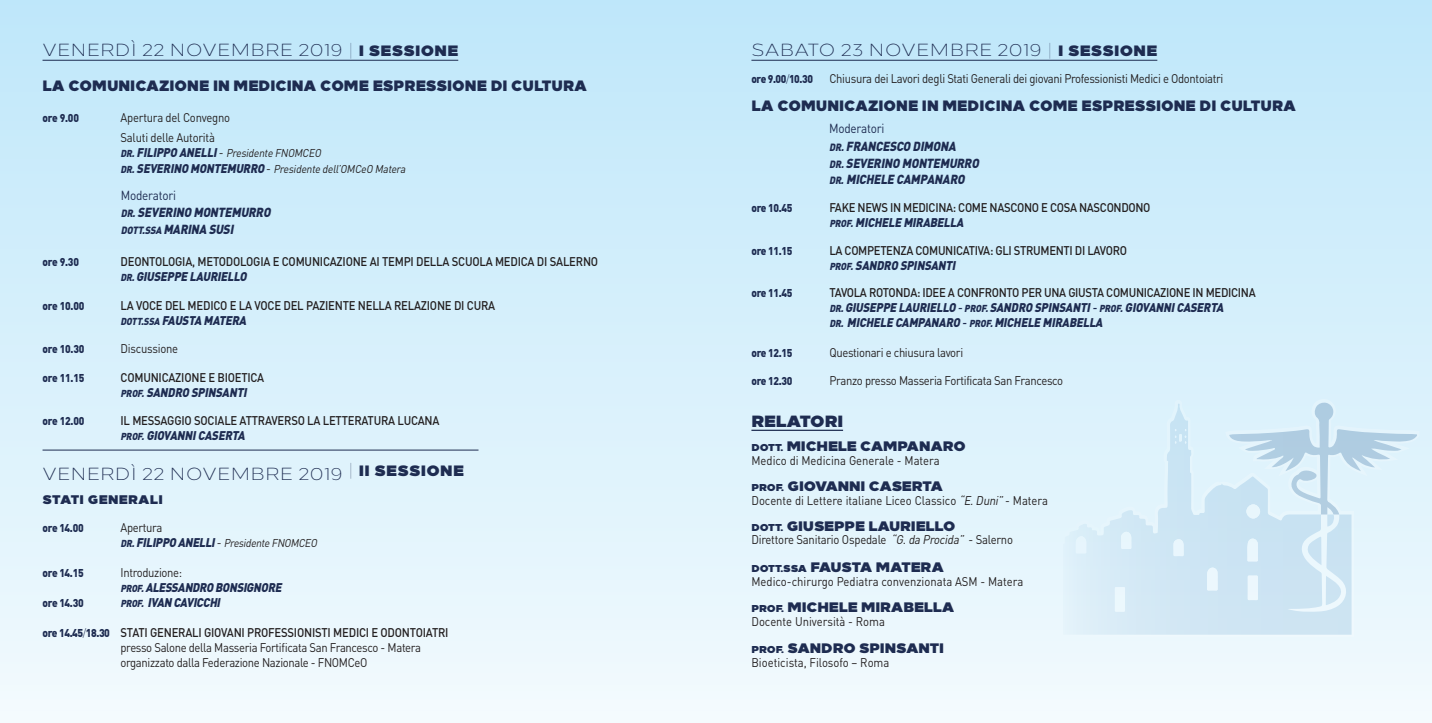
<style>
.page{position:relative;width:1432px;height:723px;background:#fff}
.page>*{position:absolute;margin:0;border:0;box-sizing:border-box;transform-origin:0 0}
.t1{font:300 17.5px "Loew";letter-spacing:.02em;color:#1e2c51;scale:1.06 1}
.t2{font:900 16.25px "Loew";letter-spacing:-.01em;color:#1e2c51;scale:1.06 1}
.t3{font:900 15px "Loew";color:#1e2c51}
.t4{font:900 13.75px "Loew";letter-spacing:-.01em;color:#1e2c51;scale:1.06 1}
.t5{font:italic 900 13px/17.1px "DIN Pro";color:#1e2c51;scale:.9 1}
.t6{font:500 12.5px/15px "DIN Pro";letter-spacing:-.02em;color:#231f20;scale:.9 1}
.t7{font:12.5px/15px "DIN Pro";letter-spacing:-.02em;color:#231f20;scale:.9 1}
.t8{font:italic 900 12.5px/15px "DIN Pro";color:#1e2c51;scale:.9 1}
.t9{font:12.5px "DIN Pro";color:#231f20;scale:.9 1}
.t10{font:12.5px "DIN Pro";letter-spacing:-.03em;color:#231f20;scale:.9 1}
.t11{font:900 12.5px "Loew";letter-spacing:.02em;color:#1e2c51;scale:1.06 1}
.t12{font:900 11.25px "DIN Pro";letter-spacing:-.03em;color:#1e2c51;scale:.9 1}
.t13{font:italic 11.25px/16px "DIN Pro";color:#231f20;scale:.9 1}
.s1{font-weight:100}
.s2{font-weight:900;font-size:15px}
.s3{font-weight:900;font-size:10px;color:#1e2c51}
.s4{font-weight:900;font-size:12.5px;color:#1e2c51}
.s5{font-style:normal;font-size:12.5px}
.s6{font-weight:400;font-style:normal}
.s7{font-size:10.38px}
.s8{font-weight:900;font-style:italic;font-size:10px;color:#1e2c51}
.s9{font-weight:900;font-style:italic;color:#1e2c51}
.s10{font-weight:400;font-style:normal;color:#231f20}
.s11{font-size:10px}
.s12{font-weight:900;font-size:11.25px;color:#1e2c51}
.s13{font-weight:300;font-size:11.25px;color:#1e2c51}
.s14{font-weight:500}
.s15{font-weight:300}
.s16{font-weight:500;font-style:normal;color:#231f20}
.s17{font-style:italic}
</style>
<div class="page">
<div style="left:0;top:0;width:1431px;height:723px;background:linear-gradient(to bottom,#bfe7fa,#f2fafe)"></div>
<hr style="left:751px;top:430px;width:92px;height:1px;background:#1e2c51">
<hr style="left:43px;top:60px;width:415px;height:1px;background:#1e2c51">
<hr style="left:43px;top:450px;width:435px;height:1px;background:#1e2c51">
<hr style="left:751px;top:60px;width:406px;height:1px;background:#1e2c51">
<svg style="left:1059px;top:399px;width:360px;height:238px;background:#e5f5fc"></svg>
<svg style="left:1062px;top:403px;width:289px;height:232px;background:#d5ebf7"></svg>
<svg style="left:1325px;top:576px;width:17px;height:29px"></svg>
<svg style="left:1306px;top:536px;width:15px;height:29px"></svg>
<svg style="left:1114px;top:587px;width:11px;height:25px"></svg>
<svg style="left:1247px;top:575px;width:10px;height:25px"></svg>
<svg style="left:1207px;top:567px;width:10px;height:23px"></svg>
<svg style="left:1247px;top:538px;width:11px;height:23px"></svg>
<svg style="left:1075px;top:536px;width:11px;height:17px"></svg>
<svg style="left:1121px;top:532px;width:10px;height:17px"></svg>
<svg style="left:1173px;top:539px;width:10px;height:17px"></svg>
<svg style="left:1174px;top:429px;width:12px;height:14px"></svg>
<svg style="left:1229px;top:402px;width:188px;height:124px;background:#d3e9f5"></svg>
<h1 class="t1" style="left:43px;top:37px;width:394px">VENERDÌ 22 NOVEMBRE 2019 <span class="s1">|</span> <span class="s2">I SESSIONE</span></h1>
<p class="t3" style="left:43px;top:73px;width:546px">LA COMUNICAZIONE IN MEDICINA COME ESPRESSIONE DI CULTURA</p>
<p class="t12" style="left:43px;top:108px;width:42px">ore 9.00</p>
<p class="t7" style="left:120px;top:107px;width:123px;line-height:20px">Apertura del Convegno<br>Saluti delle Autorità</p>
<p class="t13" style="left:120px;top:144px;width:321px"><span class="s3">DR.</span> <span class="s4">FILIPPO ANELLI</span> <span class="s5">-</span> Presidente FNOMCEO<br><span class="s3">DR.</span><span class="s4">SEVERINO MONTEMURRO</span> <span class="s5">-</span> Presidente dell’OMCeO Matera</p>
<p class="t5" style="left:121px;top:185px;width:171px"><span class="s6">Moderatori<br></span><span class="s7">DR.</span>SEVERINO MONTEMURRO<br><span class="s7">DOTT.SSA</span> MARINA SUSI</p>
<p class="t12" style="left:43px;top:253px;width:42px">ore 9.30</p>
<p class="t6" style="left:120px;top:253px;width:532px">DEONTOLOGIA, METODOLOGIA E COMUNICAZIONE AI TEMPI DELLA SCUOLA MEDICA DI SALERNO<br><span class="s8">DR.</span> <span class="s9">GIUSEPPE LAURIELLO</span></p>
<p class="t12" style="left:43px;top:296px;width:48px">ore 10.00</p>
<p class="t6" style="left:120px;top:296px;width:418px">LA VOCE DEL MEDICO E LA VOCE DEL PAZIENTE NELLA RELAZIONE DI CURA<br><span class="s8">DOTT.SSA</span> <span class="s9">FAUSTA MATERA</span></p>
<p class="t12" style="left:43px;top:339px;width:48px">ore 10.30</p>
<p class="t7" style="left:120px;top:341px;width:66px">Discussione</p>
<p class="t12" style="left:43px;top:368px;width:48px">ore 11.15</p>
<p class="t6" style="left:120px;top:368px;width:161px">COMUNICAZIONE E BIOETICA<br><span class="s8">PROF.</span><span class="s9">SANDRO SPINSANTI</span></p>
<p class="t12" style="left:43px;top:411px;width:48px">ore 12.00</p>
<p class="t6" style="left:120px;top:412px;width:356px">IL MESSAGGIO SOCIALE ATTRAVERSO LA LETTERATURA LUCANA<br><span class="s8">PROF.</span><span class="s9">GIOVANNICASERTA</span></p>
<h1 class="t1" style="left:43px;top:461px;width:399px">VENERDÌ 22 NOVEMBRE 2019 <sup>|</sup> <sup>II</sup> <sup>SESSIONE</sup></h1>
<p class="t11" style="left:43px;top:488px;width:115px">STATI GENERALI</p>
<p class="t12" style="left:43px;top:518px;width:47px">ore 14.00</p>
<p class="t7" style="left:120px;top:519px;width:48px">Apertura</p>
<p class="t13" style="left:120px;top:534px;width:222px"><span class="s3">DR.</span> <span class="s4">FILIPPO ANELLI</span> <span class="s5">-</span> PresidenteFNOMCEO</p>
<p class="t12" style="left:43px;top:563px;width:47px">ore 14.15</p>
<p class="t8" style="left:120px;top:563px;width:184px"><span class="s10">Introduzione:<br></span><span class="s11">PROF.</span> ALESSANDRO BONSIGNORE</p>
<p class="t12" style="left:43px;top:593px;width:47px">ore 14.30</p>
<p class="t8" style="left:120px;top:593px;width:116px"><span class="s11">PROF.</span> IVAN CAVICCHI</p>
<p class="t7" style="left:120px;top:624px;width:366px;text-indent:-78px"><span class="s12">ore 14.45</span><span class="s13">/</span><span class="s12">18.30</span> <span class="s14">STATI GENERALI GIOVANI PROFESSIONISTI MEDICI E ODONTOIATRI </span>presso Salone della Masseria Fortificata San Francesco - Matera organizzato dalla Federazione Nazionale - FNOMCeO</p>
<h1 class="t1" style="left:751px;top:37px;width:384px">SABATO 23 NOVEMBRE 2019 <span class="s1">|</span> <span class="s2">I SESSIONE</span></h1>
<p class="t12" style="left:751px;top:69px;width:70px">ore 9.00<span class="s15">/</span>10.30</p>
<p class="t7" style="left:829px;top:70px;width:439px">Chiusura dei Lavori degli Stati Generali dei giovani Professionisti Medici e Odontoiatri</p>
<p class="t3" style="left:751px;top:93px;width:546px">LA COMUNICAZIONE IN MEDICINA COME ESPRESSIONE DI CULTURA</p>
<p class="t5" style="left:829px;top:118px;width:146px;line-height:17.5px"><span class="s6">Moderatori<br></span><span class="s7">DR.</span>FRANCESCO DIMONA</p>
<p class="t5" style="left:829px;top:169px;width:156px"><span class="s7">DR.</span> MICHELE CAMPANARO</p>
<p class="t5" style="left:829px;top:153px;width:171px"><span class="s7">DR.</span>SEVERINO MONTEMURRO</p>
<p class="t12" style="left:751px;top:199px;width:47px">ore 10.45</p>
<p class="t6" style="left:829px;top:199px;width:358px">FAKE NEWS IN MEDICINA: COME NASCONO E COSA NASCONDONO<br><span class="s8">PROF.</span> <span class="s9">MICHELE MIRABELLA</span></p>
<p class="t12" style="left:751px;top:241px;width:47px">ore 11.15</p>
<p class="t6" style="left:829px;top:241px;width:332px">LA COMPETENZA COMUNICATIVA: GLI STRUMENTI DI LAVORO<br><span class="s8">PROF.</span><span class="s9">SANDRO SPINSANTI</span></p>
<p class="t12" style="left:751px;top:284px;width:47px">ore 11.45</p>
<p class="t8" style="left:829px;top:284px;width:475px"><span class="s16">TAVOLA ROTONDA: IDEE A CONFRONTO PER UNA GIUSTA COMUNICAZIONE IN MEDICINA<br></span><span class="s11">DR.</span> GIUSEPPE LAURIELLO <span class="s14">-</span> <span class="s11">PROF.</span> SANDRO SPINSANTI<span class="s14">-</span> <span class="s11">PROF.</span>GIOVANNICASERTA<br><span class="s11">DR.</span> MICHELE CAMPANARO <span class="s14">-</span> <span class="s11">PROF.</span> MICHELE MIRABELLA</p>
<p class="t12" style="left:751px;top:344px;width:47px">ore 12.15</p>
<p class="t7" style="left:829px;top:345px;width:150px">Questionari e chiusura lavori</p>
<p class="t12" style="left:751px;top:371px;width:47px">ore 12.30</p>
<p class="t10" style="left:829px;top:370px;width:261px">Pranzo presso Masseria Fortificata San Francesco</p>
<h2 class="t2" style="left:751px;top:407px;width:88px">RELATORI</h2>
<p class="t4" style="left:751px;top:434px;width:204px"><span class="s11">DOTT.</span> MICHELE CAMPANARO</p>
<p class="t9" style="left:751px;top:452px;width:211px">Medico di Medicina Generale - Matera</p>
<p class="t4" style="left:751px;top:474px;width:182px"><span class="s11">PROF.</span> GIOVANNI CASERTA</p>
<p class="t9" style="left:751px;top:491px;width:331px">Docente di Lettere italiane Liceo Classico <span class="s17">“E.Duni”</span>- Matera</p>
<p class="t4" style="left:751px;top:514px;width:194px"><span class="s11">DOTT.</span> GIUSEPPE LAURIELLO</p>
<p class="t7" style="left:751px;top:532px;width:292px">Direttore Sanitario Ospedale <span class="s17">“G.daProcida”</span> - Salerno</p>
<p class="t4" style="left:751px;top:555px;width:183px"><span class="s11">DOTT.SSA</span> FAUSTA MATERA</p>
<p class="t9" style="left:751px;top:573px;width:304px">Medico-chirurgo Pediatra convenzionata ASM - Matera</p>
<p class="t4" style="left:751px;top:595px;width:193px"><span class="s11">PROF.</span> MICHELE MIRABELLA</p>
<p class="t9" style="left:751px;top:612px;width:150px">Docente Università - Roma</p>
<p class="t4" style="left:751px;top:636px;width:183px"><span class="s11">PROF.</span> SANDRO SPINSANTI</p>
<p class="t9" style="left:751px;top:654px;width:155px">Bioeticista, Filosofo – Roma</p>
</div>
